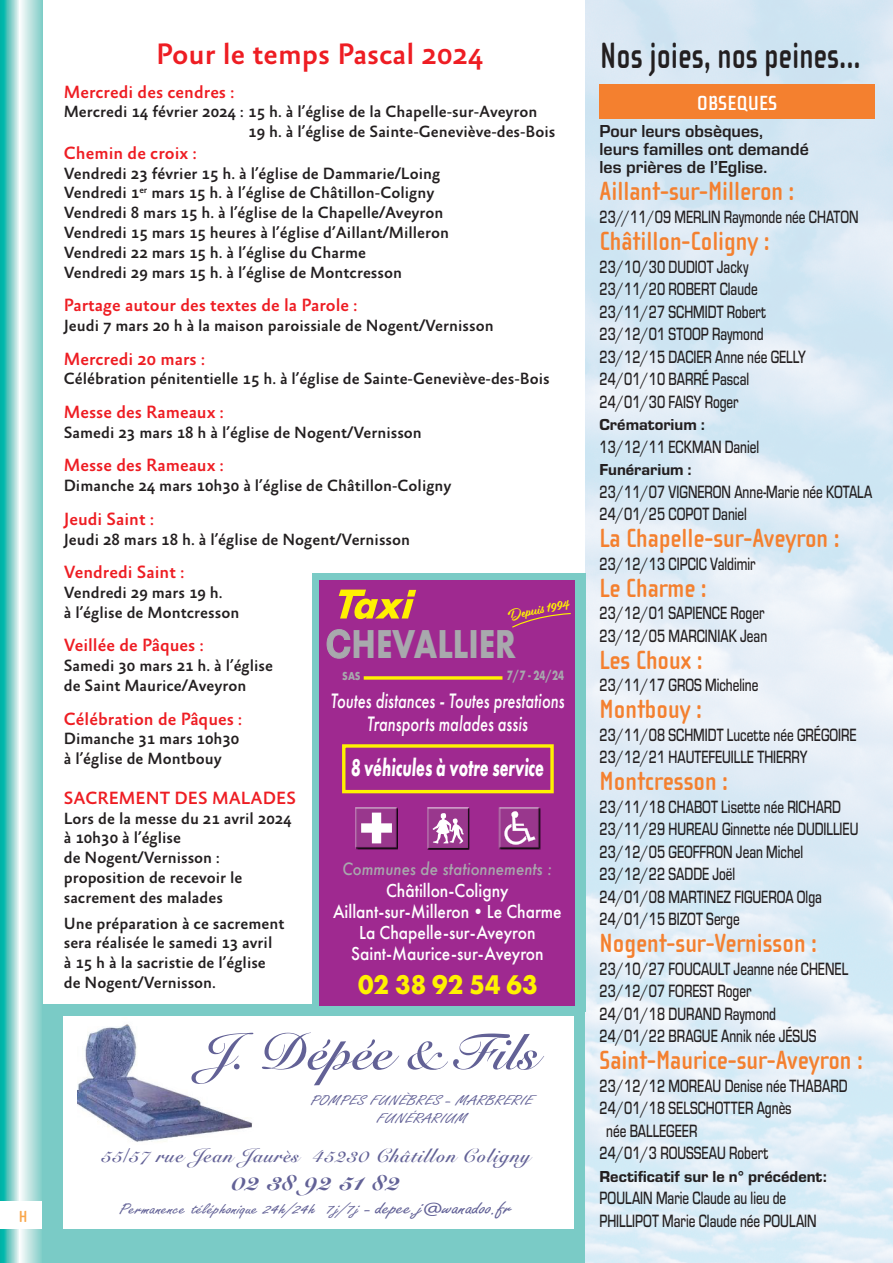
<style>
.page{position:relative;width:893px;height:1263px;background:#fff}
.page>*{position:absolute;margin:0;border:0;box-sizing:border-box;transform-origin:0 0}
.t1{font:900 61.05px "Helvetica Neue";color:#fff}
.t2{font:700 50.25px "Snell Roundhand";color:#626196}
.t3{font:700 41.85px "Futura PT";color:#a8a9ad;scale:.79 1}
.t4{font:700 37.5px "Cholla Sans OT";color:#231f20;scale:.81 1}
.t5{font:500 30px "Absara Sans";color:#ee1d23}
.t6{font:700 28.05px "Futura PT";color:#fff101;scale:.92 1}
.t7{font:700 27px "Cholla Sans OT";color:#f4802f;scale:.92 1}
.t8{font:italic 700 25.2px "Futura PT";color:#fff;scale:.63 1}
.t9{font:900 23.7px "Snell Roundhand";letter-spacing:.03em;color:#626196}
.t10{font:italic 500 21.75px/22.6px "Futura PT";letter-spacing:.005em;color:#fff;text-align:center;scale:.75 1}
.t11{font:700 21px "Cholla Sans OT";color:#fff}
.t12{font:500 19.5px/21px "Futura PT";color:#fff;text-align:center;scale:.9 1}
.t13{font:700 19.2px "Snell Roundhand";letter-spacing:.055em;color:#626196}
.t14{font:500 18.45px/22.5px "Eurostile";color:#231f20;scale:.71 1}
.t15{font:500 18px "Absara Sans";color:#ee1d23}
.t16{font:700 18px/18px "Eurostile";color:#231f20}
.t17{font:500 16.5px/19.8px "Absara Sans";color:#231f20}
.t18{font:16.5px "Eurostile Hea";color:#231f20}
.t19{font:italic 500 16.5px "Futura";color:#a8a9ad;scale:.9 1}
.t20{font:700 16.5px "Cholla Sans OT";color:#f9a64a}
.t21{font:16.2px "Freestyle Script";color:#626196;scale:1.37 1}
.t22{font:14.85px/17.7px "Freestyle Script";color:#626196;text-align:center;scale:1.37 1}
.t23{font:700 14.1px "Futura PT";color:#a8a9ad;scale:.71 1}
.t24{font:12.45px "Eds Market Main Script";color:#fff101}
.t25{font:700 12px "Futura PT";color:#a8a9ad;scale:.83 1}
.s1{font-size:19.2px}
.s2{font-family:"Myriad Pro";font-size:19.2px}
</style>
<div class="page">
<svg style="left:0;top:0;width:43px;height:1263px;background:#97d9d5"></svg>
<div style="left:0;top:1201px;width:43px;height:28px;background:#fff"></div>
<img style="left:585px;top:0;width:308px;height:1263px">
<div style="left:43px;top:1004px;width:542px;height:259px;background:#7acbc6"></div>
<div style="left:312px;top:573px;width:273px;height:439px;background:#7acbc6"></div>
<div style="left:600px;top:84px;width:274px;height:34px;background:#f4802f"></div>
<div style="left:64px;top:1016px;width:510px;height:213px;background:#fff"></div>
<img style="left:77px;top:1024px;width:175px;height:118px">
<div style="left:320px;top:580px;width:255px;height:426px;background:#9f2990"></div>
<div style="left:500px;top:808px;width:41px;height:41px;background:#6a1a60"></div>
<svg style="left:499px;top:807px;width:41px;height:1px"></svg>
<div style="left:499px;top:808px;width:41px;height:41px;background:linear-gradient(to right,#97368b,#97368b)"></div>
<svg style="left:504px;top:811px;width:31px;height:34px"></svg>
<svg style="left:356px;top:807px;width:42px;height:42px;fill:#99378d"></svg>
<svg style="left:364px;top:676px;width:138px;height:4px"></svg>
<svg style="left:428px;top:808px;width:42px;height:42px"></svg>
<div style="left:427px;top:807px;width:42px;height:42px;background:#cf95c8"></div>
<div style="left:427px;top:808px;width:42px;height:41px;background:linear-gradient(to right,#9a388e,#97368c)"></div>
<svg style="left:433px;top:813px;width:31px;height:30px"></svg>
<div style="left:342px;top:744px;width:212px;height:49px;border:3px solid #fff101"></div>
<svg style="left:339px;top:590px;width:77px;height:29px"></svg>
<svg style="left:327px;top:629px;width:23px;height:30px"></svg>
<svg style="left:512px;top:613px;width:59px;height:15px"></svg>
<p class="t20" style="left:19px;top:1208px;width:10px">H</p>
<h3 class="t5" style="left:156px;top:38px;width:329px">Pour le temps Pascal 2024</h3>
<p class="t15" style="left:64px;top:82px;width:172px">Mercredi des cendres :</p>
<p class="t17" style="left:248px;top:103px;width:309px;text-indent:-185px">Mercredi 14 février 2024 : 15 h. à l’église de la Chapelle-sur-Aveyron<br>19 h. à l’église de Sainte-Geneviève-des-Bois</p>
<p class="t15" style="left:64px;top:143px;width:134px">Chemin de croix :</p>
<p class="t17" style="left:64px;top:164px;width:387px">Vendredi 23 février 15 h. à l’église de Dammarie/Loing Vendredi 1<sup>er</sup> mars 15 h. à l’église de Châtillon-Coligny Vendredi 8 mars 15 h. à l’église de la Chapelle/Aveyron Vendredi 15 mars 15 heures à l’église d’Aillant/Milleron Vendredi 22 mars 15 h. à l’église du Charme<br>Vendredi 29 mars 15 h. à l’église de Montcresson</p>
<p class="t15" style="left:64px;top:296px;width:295px">Partage autour des textes de la Parole :</p>
<p class="t17" style="left:64px;top:316px;width:431px">Jeudi 7 mars 20 h à la maison paroissiale de Nogent/Vernisson</p>
<p class="t15" style="left:64px;top:349px;width:143px">Mercredi 20 mars :</p>
<p class="t17" style="left:64px;top:370px;width:487px">Célébration pénitentielle 15 h. à l’église de Sainte-Geneviève-des-Bois</p>
<p class="t15" style="left:64px;top:403px;width:161px">Messe des Rameaux :</p>
<p class="t17" style="left:64px;top:423px;width:360px">Samedi 23 mars 18 h à l’église de Nogent/Vernisson</p>
<p class="t15" style="left:64px;top:456px;width:161px">Messe des Rameaux :</p>
<p class="t17" style="left:64px;top:477px;width:389px">Dimanche 24 mars 10h30 à l’église de Châtillon-Coligny</p>
<p class="t15" style="left:64px;top:509px;width:92px">Jeudi Saint :</p>
<p class="t17" style="left:64px;top:530px;width:348px">Jeudi 28 mars 18 h. à l’église de Nogent/Vernisson</p>
<p class="t15" style="left:64px;top:563px;width:122px">Vendredi Saint :</p>
<p class="t17" style="left:64px;top:583px;width:177px">Vendredi 29 mars 19 h.<br>à l’église de Montcresson</p>
<p class="t15" style="left:64px;top:636px;width:141px">Veillée de Pâques :</p>
<p class="t17" style="left:64px;top:657px;width:211px">Samedi 30 mars 21 h. à l’église de Saint Maurice/Aveyron</p>
<p class="t15" style="left:64px;top:709px;width:180px">Célébration de Pâques :</p>
<p class="t17" style="left:64px;top:730px;width:177px">Dimanche 31 mars 10h30 à l’église de Montbouy</p>
<p class="t15" style="left:64px;top:788px;width:234px">SACREMENT DES MALADES</p>
<p class="t17" style="left:64px;top:809px;width:229px">Lors de la messe du 21 avril 2024 à 10h30 à l’église<br>de Nogent/Vernisson : proposition de recevoir le sacrement des malades</p>
<p class="t17" style="left:64px;top:914px;width:222px">Une préparation à ce sacrement sera réalisée le samedi 13 avril<br>à 15 h à la sacristie de l’église de Nogent/Vernisson.</p>
<p class="t24" style="left:507px;top:607px;width:64px;rotate:-10deg">Depuis 1994</p>
<h3 class="t3" style="left:352px;top:617px;width:210px">HEVALLIER</h3>
<p class="t25" style="left:342px;top:668px;width:23px">SAS</p>
<p class="t23" style="left:507px;top:666px;width:82px">7/7 - 24/24</p>
<h3 class="t10" style="left:330px;top:690px;width:313px">Toutes distances - Toutes prestations<br>Transports malades assis</h3>
<h3 class="t8" style="left:351px;top:752px;width:308px">8 véhicules à votre service</h3>
<h1 class="t1" style="left:358px;top:785px;width:38px">+</h1>
<p class="t19" style="left:343px;top:857px;width:234px">Communes de stationnements :</p>
<p class="t12" style="left:333px;top:880px;width:255px">Châtillon-Coligny<br>Aillant-sur-Milleron•Le Charme<br>La Chapelle-sur-Aveyron<br>Saint-Maurice-sur-Aveyron</p>
<h3 class="t6" style="left:358px;top:967px;width:197px">02 38 92 54 63</h3>
<h2 class="t2" style="left:202px;top:1009px;width:338px">J. Dépée &amp; Fils</h2>
<p class="t22" style="left:311px;top:1092px;width:164px">POMPES FUNÈBRES - MARBRERIE<br>FUNÉRARIUM</p>
<p class="t13" style="left:101px;top:1139px;width:430px">55/57 rue Jean Jaurès 45230 Châtillon Coligny</p>
<h3 class="t9" style="left:232px;top:1168px;width:170px">02 38 92 51 82</h3>
<p class="t21" style="left:120px;top:1200px;width:288px">Permanence téléphonique 24h/24h 7j/7j - <span class="s1">depee.j</span><span class="s2">@</span><span class="s1">wanadoo.fr</span></p>
<h3 class="t4" style="left:600px;top:35px;width:323px">Nos joies, nos peines...</h3>
<p class="t11" style="left:697px;top:91px;width:82px">OBSEQUES</p>
<p class="t16" style="left:600px;top:121px;width:211px">Pour leurs obsèques,<br>leurs familles ont demandé les prières de l’Eglise.</p>
<h3 class="t7" style="left:600px;top:177px;width:213px">Aillant-sur-Milleron :</h3>
<p class="t14" style="left:600px;top:205px;width:366px">23//11/09 MERLIN Raymonde née CHATON</p>
<h3 class="t7" style="left:600px;top:226px;width:186px">Châtillon-Coligny :</h3>
<p class="t14" style="left:600px;top:254px;width:292px">23/10/30 DUDIOT Jacky<br>23/11/20 ROBERT Claude<br>23/11/27 SCHMIDT Robert<br>23/12/01 STOOP Raymond<br>23/12/15 DACIER Anne née GELLY<br>24/01/10 BARRÉ Pascal<br>24/01/30 FAISY Roger</p>
<p class="t18" style="left:600px;top:413px;width:107px">Crématorium :</p>
<p class="t14" style="left:600px;top:434px;width:226px">13/12/11 ECKMAN Daniel</p>
<p class="t18" style="left:600px;top:458px;width:93px">Funérarium :</p>
<p class="t14" style="left:600px;top:479px;width:386px">23/11/07 VIGNERON Anne-Marie née KOTALA<br>24/01/25 COPOT Daniel</p>
<h3 class="t7" style="left:600px;top:523px;width:262px">La Chapelle-sur-Aveyron :</h3>
<p class="t14" style="left:600px;top:551px;width:221px">23/12/13 CIPCIC Valdimir</p>
<h3 class="t7" style="left:600px;top:573px;width:118px">Le Charme :</h3>
<p class="t14" style="left:600px;top:601px;width:238px">23/12/01 SAPIENCE Roger<br>23/12/05 MARCINIAK Jean</p>
<h3 class="t7" style="left:600px;top:645px;width:113px">Les Choux :</h3>
<p class="t14" style="left:600px;top:673px;width:225px">23/11/17 GROS Micheline</p>
<h3 class="t7" style="left:600px;top:694px;width:113px">Montbouy :</h3>
<p class="t14" style="left:600px;top:722px;width:363px">23/11/08 SCHMIDT Lucette née GRÉGOIRE<br>23/12/21 HAUTEFEUILLE THIERRY</p>
<h3 class="t7" style="left:600px;top:766px;width:141px">Montcresson :</h3>
<p class="t14" style="left:600px;top:794px;width:366px">23/11/18 CHABOT Lisette née RICHARD<br>23/11/29 HUREAU Ginnette née DUDILLIEU<br>23/12/05 GEOFFRON Jean Michel<br>23/12/22 SADDE Joël<br>24/01/08 MARTINEZ FIGUEROA Olga<br>24/01/15 BIZOT Serge</p>
<h3 class="t7" style="left:600px;top:928px;width:238px">Nogent-sur-Vernisson :</h3>
<p class="t14" style="left:600px;top:956px;width:352px">23/10/27 FOUCAULT Jeanne née CHENEL<br>23/12/07 FOREST Roger<br>24/01/18 DURAND Raymond<br>24/01/22 BRAGUE Annik née JÉSUS</p>
<h3 class="t7" style="left:600px;top:1045px;width:288px">Saint-Maurice-sur-Aveyron :</h3>
<p class="t14" style="left:600px;top:1073px;width:351px">23/12/12 MOREAU Denise née THABARD</p>
<p class="t14" style="left:600px;top:1096px;width:272px">24/01/18 SELSCHOTTER Agnès</p>
<p class="t14" style="left:606px;top:1118px;width:130px">née BALLEGEER</p>
<p class="t14" style="left:600px;top:1141px;width:239px">24/01/3 ROUSSEAU Robert</p>
<p class="t18" style="left:600px;top:1164px;width:229px">Rectificatif sur le n° précédent:</p>
<p class="t14" style="left:600px;top:1186px;width:307px">POULAIN Marie Claude au lieu de<br>PHILLIPOT Marie Claude née POULAIN</p>
<p class="t11" style="left:680px;top:91px;width:82px">OBSEQUES</p>
</div>
